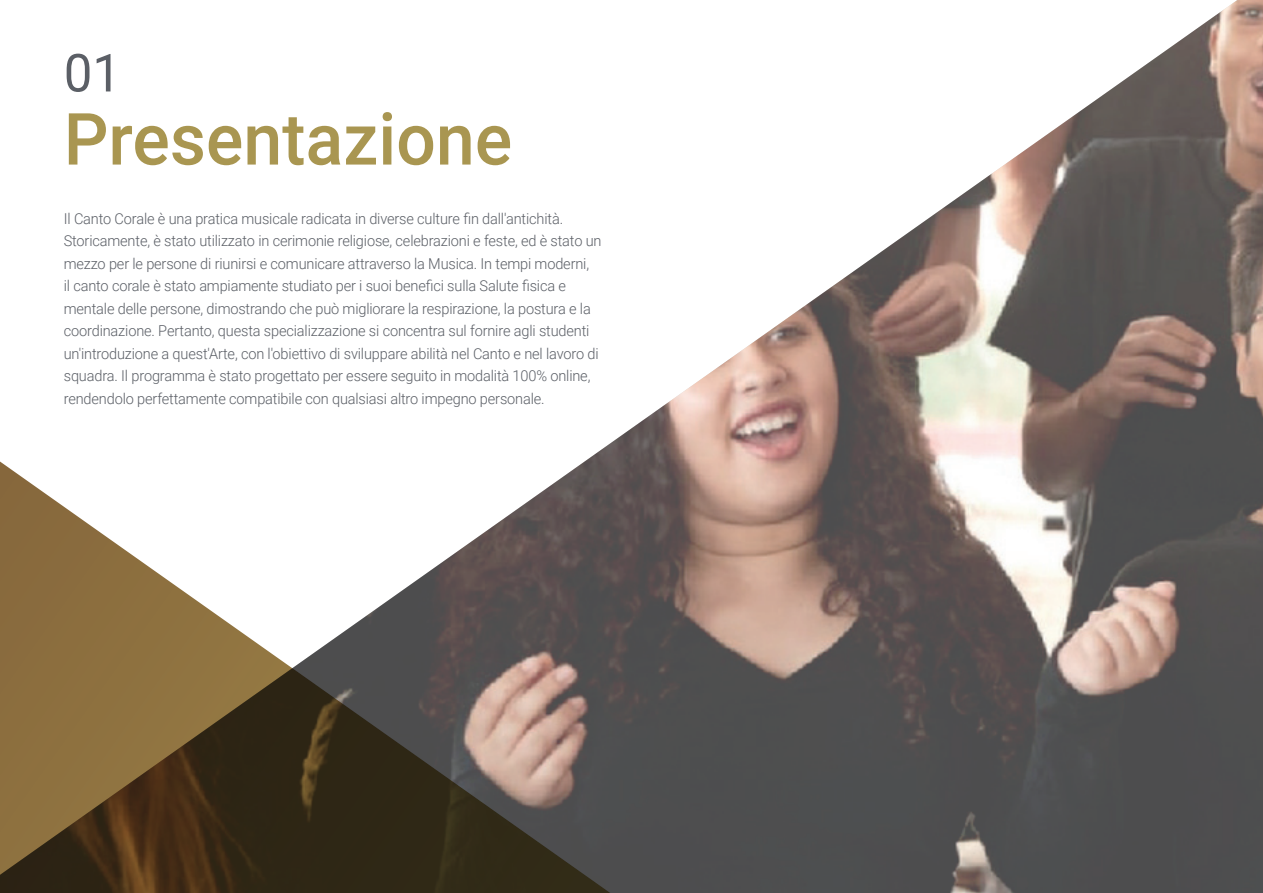
<style>
.page{position:relative;width:1263px;height:893px;background:#fff}
.page>*{position:absolute;margin:0;border:0;box-sizing:border-box;transform-origin:0 0}
.t1{font:500 72px "Roboto";color:#a99651}
.t2{font:52.5px "Roboto";color:#5b5f66}
.t3{font:300 15px/22.5px "Roboto";letter-spacing:-.01em;color:#5b5f66}
</style>
<div class="page">
<img style="left:606px;top:0;width:657px;height:893px">
<svg style="left:0;top:446px;width:640px;height:447px"></svg>
<h2 class="t2" style="left:64px;top:36px;width:59px">01</h2>
<h1 class="t1" style="left:64px;top:89px;width:450px">Presentazione</h1>
<p class="t3" style="left:64px;top:207px;width:539px">Il Canto Corale è una pratica musicale radicata in diverse culture fin dall'antichità.<br>Storicamente, è stato utilizzato in cerimonie religiose, celebrazioni e feste, ed è stato un mezzo per le persone di riunirsi e comunicare attraverso la Musica. In tempi moderni,<br>il canto corale è stato ampiamente studiato per i suoi benefici sulla Salute fisica e mentale delle persone, dimostrando che può migliorare la respirazione, la postura e la coordinazione. Pertanto, questa specializzazione si concentra sul fornire agli studenti un'introduzione a quest'Arte, con l'obiettivo di sviluppare abilità nel Canto e nel lavoro di squadra. Il programma è stato progettato per essere seguito in modalità 100% online, rendendolo perfettamente compatibile con qualsiasi altro impegno personale.</p>
</div>
